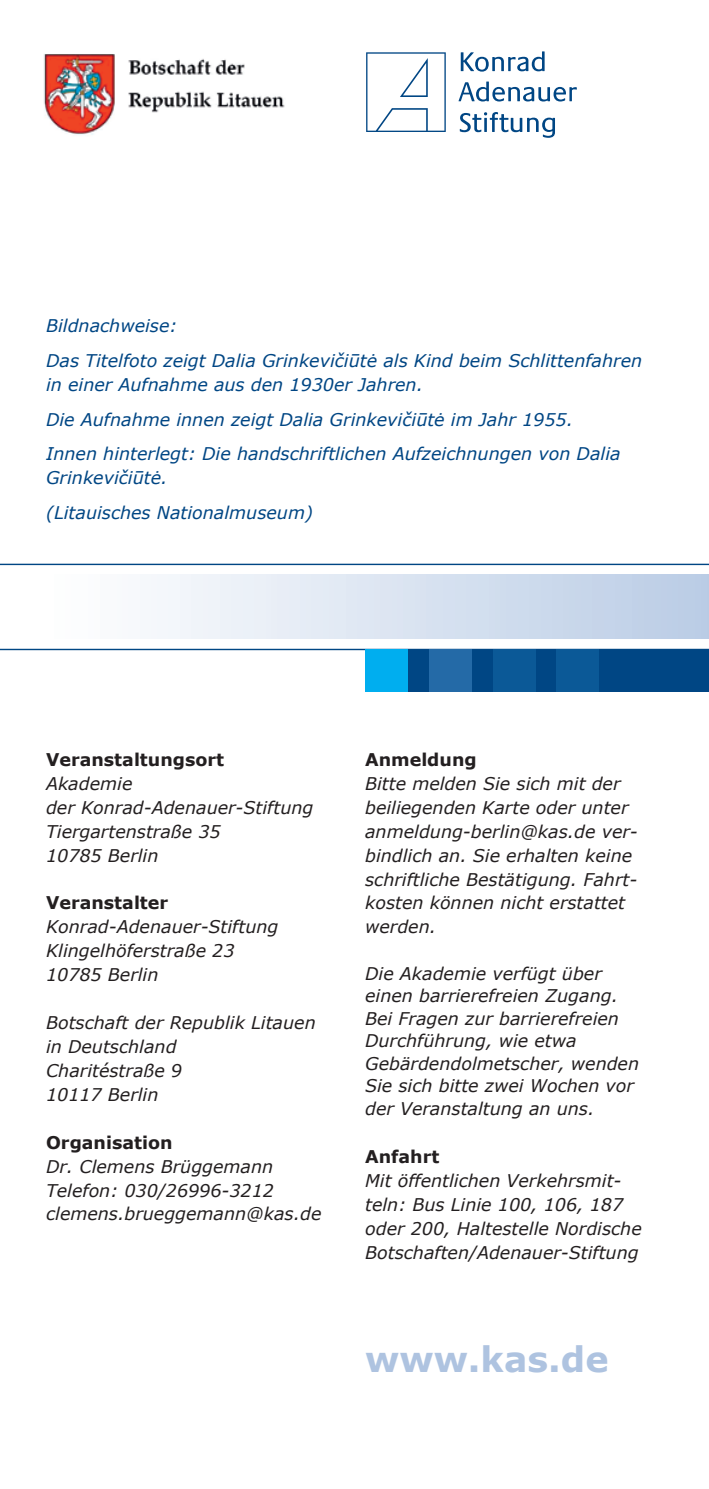
<style>
.page{position:relative;width:709px;height:1489px;background:#fff}
.page>*{position:absolute;margin:0;border:0;box-sizing:border-box;transform-origin:0 0}
.t1{font:700 35px "Verdana";color:#aec3e0}
.t2{font:italic 17.5px/24px "Verdana";color:#231f20}
.t3{font:italic 17.5px/34.5px "Verdana";color:#004684}
.t4{font:700 17.5px "Verdana";color:#231f20}
</style>
<div class="page">
<div style="left:0;top:574px;width:709px;height:64px;background:linear-gradient(to right,#fff,#bbcde5)"></div>
<hr style="left:0;top:563px;width:709px;height:2px;background:#004684">
<hr style="left:0;top:648px;width:709px;height:2px;background:#004684">
<div style="left:365px;top:648px;width:344px;height:43px;background:#004684"></div>
<div style="left:365px;top:648px;width:42px;height:43px;background:#00aeef"></div>
<div style="left:429px;top:648px;width:42px;height:43px;background:#246aa7"></div>
<div style="left:493px;top:648px;width:42px;height:43px;background:#0b5997"></div>
<div style="left:556px;top:648px;width:43px;height:43px;background:#0b5997"></div>
<svg style="left:366px;top:52px;width:80px;height:80px"></svg>
<svg style="left:461px;top:51px;width:83px;height:21px"></svg>
<svg style="left:458px;top:82px;width:119px;height:19px"></svg>
<svg style="left:460px;top:112px;width:95px;height:26px"></svg>
<img style="left:44px;top:54px;width:241px;height:81px">
<p class="t3" style="left:46px;top:308px;width:597px">Bildnachweise:<br>Das Titelfoto zeigt Dalia Grinkevičiūtė als Kind beim Schlittenfahren</p>
<p class="t3" style="left:46px;top:367px;width:576px">in einer Aufnahme aus den 1930er Jahren.<br>Die Aufnahme innen zeigt Dalia Grinkevičiūtė im Jahr 1955.<br>Innen hinterlegt: Die handschriftlichen Aufzeichnungen von Dalia</p>
<p class="t3" style="left:46px;top:460px;width:268px">Grinkevičiūtė.<br>(Litauisches Nationalmuseum)</p>
<p class="t4" style="left:46px;top:748px;width:180px">Veranstaltungsort</p>
<p class="t2" style="left:46px;top:770px;width:269px">Akademie<br>der Konrad-Adenauer-Stiftung<br>Tiergartenstraße 35<br>10785 Berlin</p>
<p class="t4" style="left:46px;top:891px;width:124px">Veranstalter</p>
<p class="t2" style="left:46px;top:914px;width:234px">Konrad-Adenauer-Stiftung<br>Klingelhöferstraße 23<br>10785 Berlin</p>
<p class="t2" style="left:46px;top:1010px;width:271px">Botschaft der Republik Litauen in Deutschland<br>Charitéstraße 9<br>10117 Berlin</p>
<p class="t4" style="left:46px;top:1131px;width:128px">Organisation</p>
<p class="t2" style="left:46px;top:1153px;width:277px">Dr. Clemens Brüggemann<br>Telefon: 030/26996-3212 clemens.brueggemann@kas.de</p>
<p class="t4" style="left:365px;top:748px;width:113px">Anmeldung</p>
<p class="t2" style="left:365px;top:770px;width:274px">Bitte melden Sie sich mit der beiliegenden Karte oder unter anmeldung-berlin@kas.de ver&shy;bindlich an. Sie erhalten keine schriftliche Bestätigung. Fahrt&shy;kosten können nicht erstattet werden.</p>
<p class="t2" style="left:365px;top:961px;width:275px;line-height:22.5px">Die Akademie verfügt über einen barrierefreien Zugang.<br>Bei Fragen zur barrierefreien<br>Durchführung, wie etwa<br>Gebärdendolmetscher, wenden<br>Sie sich bitte zwei Wochen vor der Veranstaltung an uns.</p>
<p class="t4" style="left:365px;top:1145px;width:76px">Anfahrt</p>
<p class="t2" style="left:365px;top:1167px;width:278px">Mit öffentlichen Verkehrsmit&shy;teln: Bus Linie 100, 106, 187 oder 200, Haltestelle Nordische<br>Botschaften/Adenauer-Stiftung</p>
<h1 class="t1" style="left:365px;top:1336px;width:245px">www.kas.de</h1>
</div>
